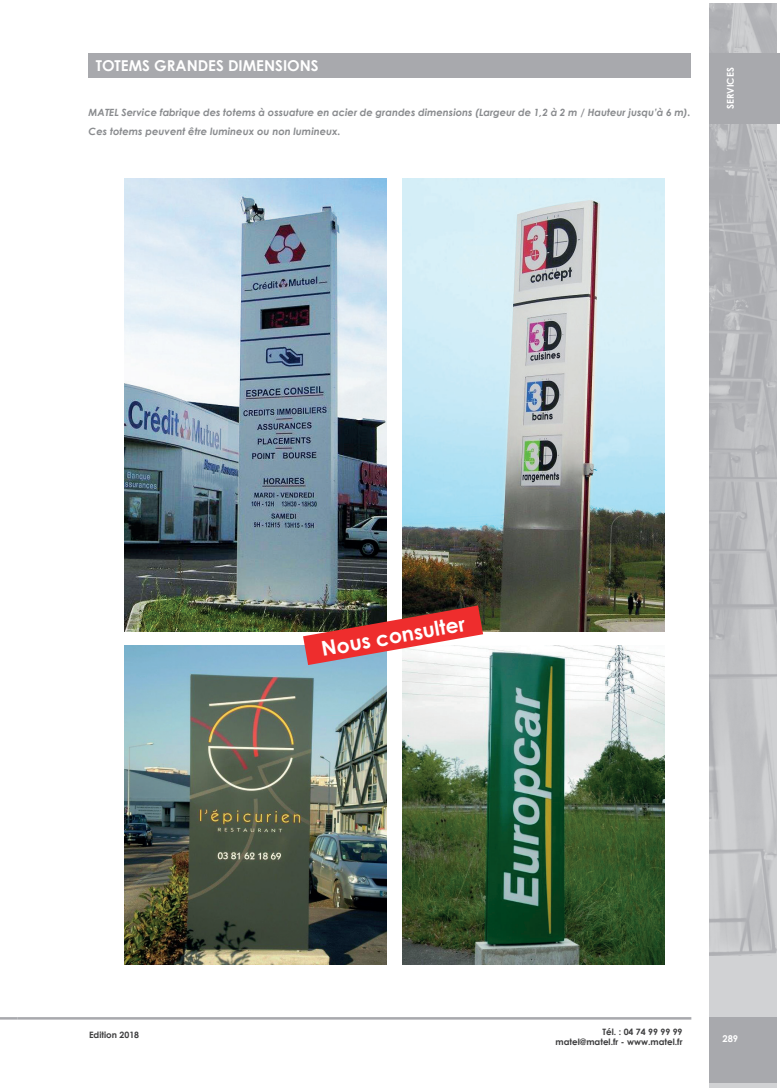
<style>
.page{position:relative;width:780px;height:1088px;background:#fff}
.page>*{position:absolute;margin:0;border:0;box-sizing:border-box;transform-origin:0 0}
.t1{font:700 20.38px "Century Gothic";color:#fff}
.t2{font:700 15px "Century Gothic";color:#fff}
.t3{font:italic 700 10px/19px "Century Gothic";color:#898b8e}
.t4{font:700 9.38px "Century Gothic";color:#fff}
.t5{font:700 8.75px/10.5px "Century Gothic";color:#3e3e3f;text-align:right}
</style>
<div class="page">
<div style="left:709px;top:4px;width:67px;height:1084px;background:#d1d2d4"></div>
<img style="left:709px;top:4px;width:67px;height:951px">
<div style="left:709px;top:1017px;width:67px;height:65px;background:#a8a9ad"></div>
<div style="left:709px;top:53px;width:71px;height:70px;background:#a8a9ad"></div>
<svg style="left:0;top:1017px;width:18px;height:2px"></svg>
<hr style="left:18px;top:1017px;width:673px;height:2px;background:#a8a9ad">
<div style="left:89px;top:53px;width:602px;height:25px;background:#a8a9ad"></div>
<img style="left:124px;top:178px;width:262px;height:453px">
<img style="left:124px;top:646px;width:262px;height:319px">
<img style="left:402px;top:178px;width:262px;height:453px">
<img style="left:402px;top:646px;width:262px;height:319px">
<svg style="left:303px;top:605px;width:180px;height:60px"></svg>
<h2 class="t2" style="left:96px;top:54px;width:224px">TOTEMS GRANDES DIMENSIONS</h2>
<p class="t3" style="left:89px;top:102px;width:603px">MATEL Service fabrique des totems à ossuature en acier de grandes dimensions (Largeur de 1,2 à 2 m / Hauteur jusqu’à 6 m).<br>Ces totems peuvent être lumineux ou non lumineux.</p>
<p class="t4" style="left:723px;top:109px;width:43px;rotate:-90deg">SERVICES</p>
<p class="t5" style="left:89px;top:1029px;width:52px">Edition 2018</p>
<h1 class="t1" style="left:319px;top:633px;width:147px;rotate:-10deg">Nous consulter</h1>
<p class="t5" style="left:555px;top:1026px;width:128px">Tél. : 04 74 99 99 99 matel@matel.fr - www.matel.fr</p>
<p class="t4" style="left:722px;top:1031px;width:17px">289</p>
</div>
